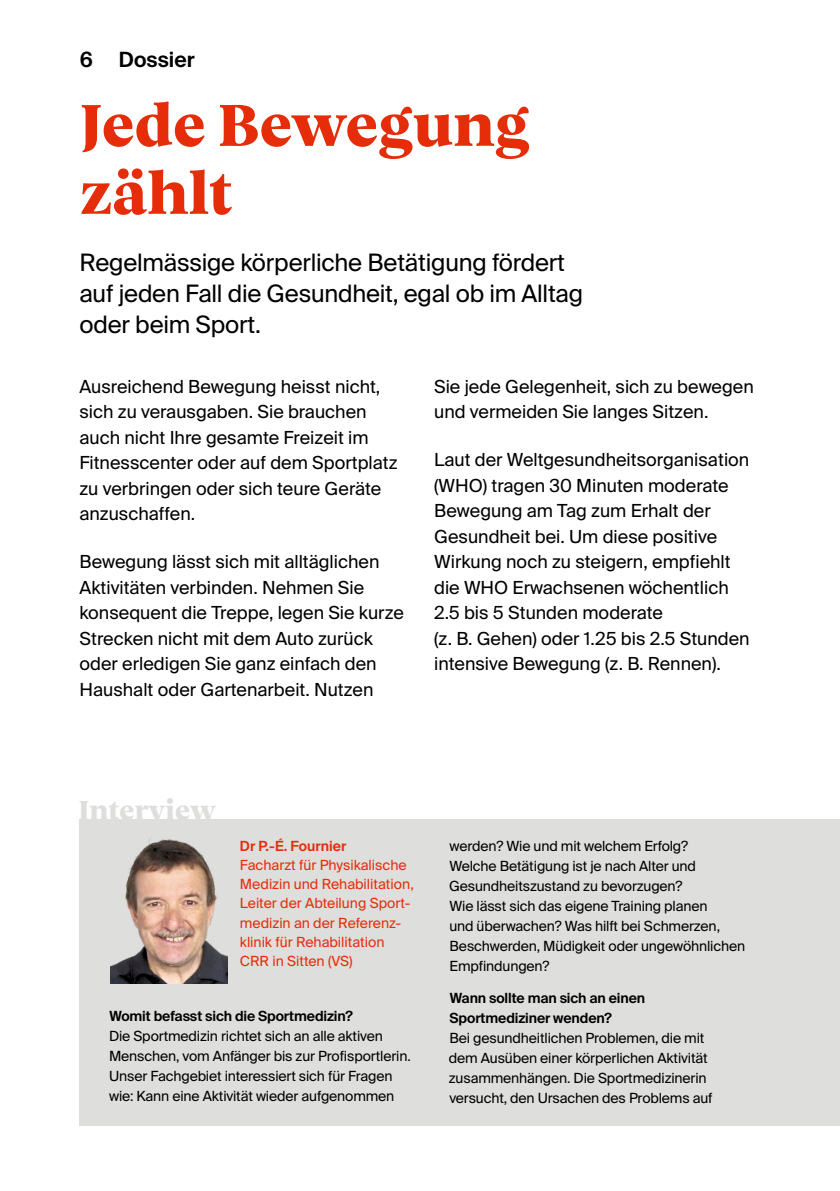
<style>
.page{position:relative;width:840px;height:1191px;background:#fff}
.page>*{position:absolute;margin:0;border:0;box-sizing:border-box;transform-origin:0 0}
.t1{font:800 60px/68px "Vesterbro";letter-spacing:-.01em;color:#e62d0a}
.t2{font:800 28px "Vesterbro";letter-spacing:-.01em;color:#dededd}
.t3{font:24px/31.2px "Suisse Intl";letter-spacing:-.01em;color:#000}
.t4{font:600 21px "Suisse Intl";color:#000}
.t5{font:18px/25.6px "Suisse Intl";color:#000}
.t6{font:14px/20px "Suisse Intl";letter-spacing:-.01em;color:#000}
.t7{font:14px/19.2px "Suisse Intl";color:#e62d0a}
.t8{font:600 14px/20px "Suisse Intl";letter-spacing:-.01em;color:#000}
.t9{font:600 14px "Suisse Intl";color:#e62d0a}
</style>
<div class="page">
<div style="left:79px;top:819px;width:760px;height:306px;background:#dededd"></div>
<img style="left:111px;top:839px;width:116px;height:144px">
<p class="t4" style="left:80px;top:47px;width:15px">6</p>
<p class="t4" style="left:119px;top:47px;width:77px">Dossier</p>
<h1 class="t1" style="left:79px;top:89px;width:452px">Jede Bewegung zählt</h1>
<h3 class="t3" style="left:79px;top:247px;width:505px">Regelmässige körperliche Betätigung fördert auf jeden Fall die Gesundheit, egal ob im Alltag oder beim Sport.</h3>
<p class="t5" style="left:79px;top:373px;width:319px">Ausreichend Bewegung heisst nicht, sich zu verausgaben. Sie brauchen auch nicht Ihre gesamte Freizeit im<br>Fitnesscenter oder auf dem Sportplatz zu verbringen oder sich teure Geräte anzuschaffen.</p>
<p class="t5" style="left:79px;top:549px;width:326px">Bewegung lässt sich mit alltäglichen Aktivitäten verbinden. Nehmen Sie konsequent die Treppe, legen Sie kurze Strecken nicht mit dem Auto zurück oder erledigen Sie ganz einfach den Haushalt oder Gartenarbeit. Nutzen</p>
<p class="t5" style="left:434px;top:373px;width:321px">Sie jede Gelegenheit, sich zu bewegen und vermeiden Sie langes Sitzen.</p>
<p class="t5" style="left:434px;top:447px;width:317px">Laut der Weltgesundheitsorganisation (WHO) tragen 30 Minuten moderate Bewegung am Tag zum Erhalt der Gesundheit bei. Um diese positive Wirkung noch zu steigern, empfiehlt die WHO Erwachsenen wöchentlich 2.5 bis 5 Stunden moderate<br>(z. B. Gehen) oder 1.25 bis 2.5 Stunden intensive Bewegung (z. B. Rennen).</p>
<h2 class="t2" style="left:78px;top:789px;width:139px">Interview</h2>
<p class="t9" style="left:240px;top:838px;width:108px">Dr P.-É. Fournier</p>
<p class="t7" style="left:240px;top:855px;width:175px">Facharzt für Physikalische<br>Medizin und Rehabilitation,<br>Leiter der Abteilung Sport&shy;medizin an der Referenz&shy;klinik für Rehabilitation<br>CRR in Sitten (VS)</p>
<p class="t8" style="left:109px;top:1006px;width:245px">Womit befasst sich die Sportmedizin?</p>
<p class="t6" style="left:109px;top:1026px;width:303px">Die Sportmedizin richtet sich an alle aktiven Menschen, vom Anfänger bis zur Profisportlerin.<br>Unser Fachgebiet interessiert sich für Fragen wie: Kann eine Aktivität wieder aufgenommen</p>
<p class="t6" style="left:449px;top:836px;width:297px">werden? Wie und mit welchem Erfolg?<br>Welche Betätigung ist je nach Alter und Gesundheitszustand zu bevorzugen?<br>Wie lässt sich das eigene Training planen<br>und überwachen? Was hilft bei Schmerzen, Beschwerden, Müdigkeit oder ungewöhnlichen Empfindungen?</p>
<p class="t8" style="left:449px;top:987px;width:197px">Wann sollte man sich an einen<br>Sportmediziner wenden?</p>
<p class="t6" style="left:448px;top:1027px;width:265px">Bei gesundheitlichen Problemen, die mit dem Ausüben einer körperlichen Aktivität zusammenhängen. Die Sportmedizinerin versucht, den Ursachen des Problems auf</p>
</div>
